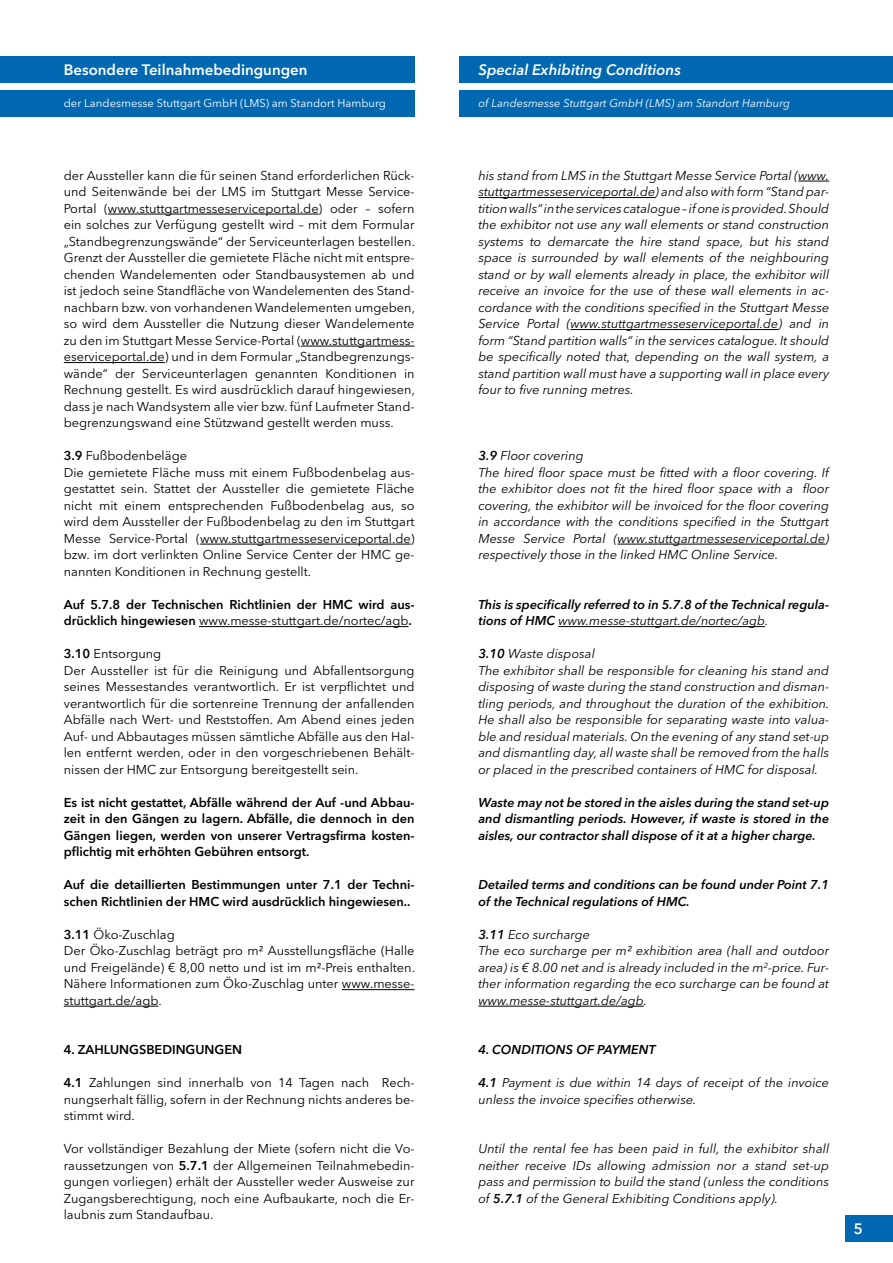
<style>
.page{position:relative;width:893px;height:1263px;background:#fff}
.page>*{position:absolute;margin:0;border:0;box-sizing:border-box;transform-origin:0 0}
.t1{font:600 15px "Avenir Next LT Pro";color:#fff}
.t2{font:italic 600 15px "Avenir Next LT Pro";color:#fff}
.t3{font:12.75px/16.5px "Avenir Next LT Pro";color:#000;text-align:justify}
.t4{font:italic 12.75px/16.5px "Avenir Next LT Pro";color:#000}
.t5{font:600 12.75px/16.5px "Avenir Next LT Pro";color:#000}
.t6{font:italic 600 12.75px/16.5px "Avenir Next LT Pro";color:#000}
.t7{font:11.25px "Avenir Next LT Pro";color:#fff}
.t8{font:italic 11.25px "Avenir Next LT Pro";color:#fff}
.s1{font-weight:600}
.s2{font-weight:400}
</style>
<div class="page">
<div style="left:0;top:56px;width:415px;height:27px;background:#0067b1"></div>
<div style="left:459px;top:56px;width:434px;height:27px;background:#0067b1"></div>
<div style="left:0;top:90px;width:415px;height:27px;background:#0067b1"></div>
<div style="left:459px;top:90px;width:434px;height:27px;background:#0067b1"></div>
<div style="left:845px;top:1215px;width:48px;height:27px;background:#0067b1"></div>
<hr style="left:798px;top:181px;width:31px;height:1px;background:#000">
<hr style="left:478px;top:197px;width:177px;height:1px;background:#000">
<hr style="left:570px;top:329px;width:208px;height:1px;background:#000">
<hr style="left:617px;top:544px;width:208px;height:1px;background:#000">
<hr style="left:558px;top:626px;width:207px;height:1px;background:#000">
<hr style="left:478px;top:1006px;width:166px;height:1px;background:#000">
<hr style="left:108px;top:214px;width:211px;height:1px;background:#000">
<hr style="left:301px;top:346px;width:114px;height:1px;background:#000">
<hr style="left:64px;top:362px;width:101px;height:1px;background:#000">
<hr style="left:200px;top:544px;width:211px;height:1px;background:#000">
<hr style="left:199px;top:626px;width:210px;height:1px;background:#000">
<hr style="left:342px;top:989px;width:73px;height:1px;background:#000">
<hr style="left:64px;top:1006px;width:94px;height:1px;background:#000">
<p class="t1" style="left:64px;top:61px;width:245px">Besondere Teilnahmebedingungen</p>
<p class="t7" style="left:64px;top:96px;width:324px">der Landesmesse Stuttgart GmbH (LMS) am Standort Hamburg</p>
<p class="t3" style="left:64px;top:167px;width:353px">der Aussteller kann die für seinen Stand erforderlichen Rück&shy;und Seitenwände bei der LMS im Stuttgart Messe Service-Portal (www.stuttgartmesseserviceportal.de) oder – sofern ein solches zur Verfügung gestellt wird – mit dem Formular „Standbegrenzungswände“ der Serviceunterlagen bestellen.<br>Grenzt der Aussteller die gemietete Fläche nicht mit entspre&shy;chenden Wandelementen oder Standbausystemen ab und ist jedoch seine Standfläche von Wandelementen des Stand&shy;nachbarn bzw. von vorhandenen Wandelementen umgeben, so wird dem Aussteller die Nutzung dieser Wandelemente zu den im Stuttgart Messe Service-Portal (www.stuttgartmess&shy;eserviceportal.de) und in dem Formular „Standbegrenzungs&shy;wände“ der Serviceunterlagen genannten Konditionen in Rechnung gestellt. Es wird ausdrücklich darauf hingewiesen, dass je nach Wandsystem alle vier bzw. fünf Laufmeter Stand&shy;begrenzungswand eine Stützwand gestellt werden muss.</p>
<p class="t3" style="left:64px;top:448px;width:352px;text-align:left"><span class="s1">3.9</span> Fußbodenbeläge<br>Die gemietete Fläche muss mit einem Fußbodenbelag aus&shy;gestattet sein. Stattet der Aussteller die gemietete Fläche nicht mit einem entsprechenden Fußbodenbelag aus, so wird dem Aussteller der Fußbodenbelag zu den im Stuttgart Messe Service-Portal (www.stuttgartmesseserviceportal.de) bzw. im dort verlinkten Online Service Center der HMC ge&shy;nannten Konditionen in Rechnung gestellt.</p>
<p class="t5" style="left:64px;top:596px;width:352px">Auf 5.7.8 der Technischen Richtlinien der HMC wird aus&shy;drücklich hingewiesen <span class="s2">www.messe-stuttgart.de/nortec/agb</span>.</p>
<p class="t3" style="left:64px;top:646px;width:352px;text-align:left"><span class="s1">3.10</span> Entsorgung<br>Der Aussteller ist für die Reinigung und Abfallentsorgung seines Messestandes verantwortlich. Er ist verpflichtet und verantwortlich für die sortenreine Trennung der anfallenden Abfälle nach Wert- und Reststoffen. Am Abend eines jeden Auf- und Abbautages müssen sämtliche Abfälle aus den Hal&shy;len entfernt werden, oder in den vorgeschriebenen Behält&shy;nissen der HMC zur Entsorgung bereitgestellt sein.</p>
<p class="t5" style="left:64px;top:794px;width:352px;text-align:justify">Es ist nicht gestattet, Abfälle während der Auf -und Abbau&shy;zeit in den Gängen zu lagern. Abfälle, die dennoch in den Gängen liegen, werden von unserer Vertragsfirma kosten&shy;pflichtig mit erhöhten Gebühren entsorgt.</p>
<p class="t5" style="left:64px;top:876px;width:352px">Auf die detaillierten Bestimmungen unter 7.1 der Techni&shy;schen Richtlinien der HMC wird ausdrücklich hingewiesen..</p>
<p class="t3" style="left:64px;top:926px;width:353px;text-align:left"><span class="s1">3.11</span> Öko-Zuschlag<br>Der Öko-Zuschlag beträgt pro m² Ausstellungsfläche (Halle und Freigelände) € 8,00 netto und ist im m²-Preis enthalten.<br>Nähere Informationen zum Öko-Zuschlag unter www.messe&shy;stuttgart.de/agb.</p>
<p class="t5" style="left:64px;top:1041px;width:180px">4. ZAHLUNGSBEDINGUNGEN</p>
<p class="t3" style="left:64px;top:1074px;width:352px"><span class="s1">4.1</span> Zahlungen sind innerhalb von 14 Tagen nach Rech&shy;nungserhalt fällig, sofern in der Rechnung nichts anderes be&shy;stimmt wird.</p>
<p class="t3" style="left:64px;top:1140px;width:352px">Vor vollständiger Bezahlung der Miete (sofern nicht die Vo&shy;raussetzungen von <span class="s1">5.7.1</span> der Allgemeinen Teilnahmebedin&shy;gungen vorliegen) erhält der Aussteller weder Ausweise zur Zugangsberechtigung, noch eine Aufbaukarte, noch die Er&shy;laubnis zum Standaufbau.</p>
<p class="t2" style="left:478px;top:61px;width:204px">Special Exhibiting Conditions</p>
<p class="t8" style="left:478px;top:96px;width:313px">of Landesmesse Stuttgart GmbH (LMS) am Standort Hamburg</p>
<p class="t4" style="left:478px;top:167px;width:352px;text-align:justify">his stand from LMS in the Stuttgart Messe Service Portal (www. stuttgartmesseserviceportal.de) and also with form “Stand par&shy;tition walls“ in the services catalogue – if one is provided. Should the exhibitor not use any wall elements or stand construction systems to demarcate the hire stand space, but his stand space is surrounded by wall elements of the neighbouring stand or by wall elements already in place, the exhibitor will receive an invoice for the use of these wall elements in ac&shy;cordance with the conditions specified in the Stuttgart Messe Service Portal (www.stuttgartmesseserviceportal.de) and in form “Stand partition walls“ in the services catalogue. It should be specifically noted that, depending on the wall system, a stand partition wall must have a supporting wall in place every four to five running metres.</p>
<p class="t4" style="left:478px;top:448px;width:352px"><span class="s1">3.9</span> Floor covering<br>The hired floor space must be fitted with a floor covering. If the exhibitor does not fit the hired floor space with a floor covering, the exhibitor will be invoiced for the floor covering in accordance with the conditions specified in the Stuttgart Messe Service Portal (www.stuttgartmesseserviceportal.de) respectively those in the linked HMC Online Service.</p>
<p class="t6" style="left:478px;top:596px;width:352px">This is specifically referred to in 5.7.8 of the Technical regula&shy;tions of HMC <span class="s2">www.messe-stuttgart.de/nortec/agb.</span></p>
<p class="t4" style="left:478px;top:646px;width:353px"><span class="s1">3.10</span> Waste disposal<br>The exhibitor shall be responsible for cleaning his stand and disposing of waste during the stand construction and disman&shy;tling periods, and throughout the duration of the exhibition.<br>He shall also be responsible for separating waste into valua&shy;ble and residual materials. On the evening of any stand set-up and dismantling day, all waste shall be removed from the halls or placed in the prescribed containers of HMC for disposal.</p>
<p class="t6" style="left:478px;top:794px;width:352px;text-align:justify">Waste may not be stored in the aisles during the stand set-up and dismantling periods. However, if waste is stored in the aisles, our contractor shall dispose of it at a higher charge.</p>
<p class="t6" style="left:478px;top:876px;width:352px">Detailed terms and conditions can be found under Point 7.1 of the Technical regulations of HMC.</p>
<p class="t4" style="left:478px;top:926px;width:352px"><span class="s1">3.11</span> Eco surcharge<br>The eco surcharge per m² exhibition area (hall and outdoor area) is € 8.00 net and is already included in the m<sup>2</sup>-price. Fur&shy;ther information regarding the eco surcharge can be found at www.messe-stuttgart.de/agb.</p>
<p class="t6" style="left:478px;top:1041px;width:179px">4. CONDITIONS OF PAYMENT</p>
<p class="t4" style="left:478px;top:1075px;width:352px"><span class="s1">4.1</span> Payment is due within 14 days of receipt of the invoice unless the invoice specifies otherwise.</p>
<p class="t4" style="left:478px;top:1141px;width:352px;text-align:justify">Until the rental fee has been paid in full, the exhibitor shall neither receive IDs allowing admission nor a stand set-up pass and permission to build the stand (unless the conditions of <span class="s1">5.7.1</span> of the General Exhibiting Conditions apply).</p>
<p class="t1" style="left:854px;top:1219px;width:11px">5</p>
</div>
